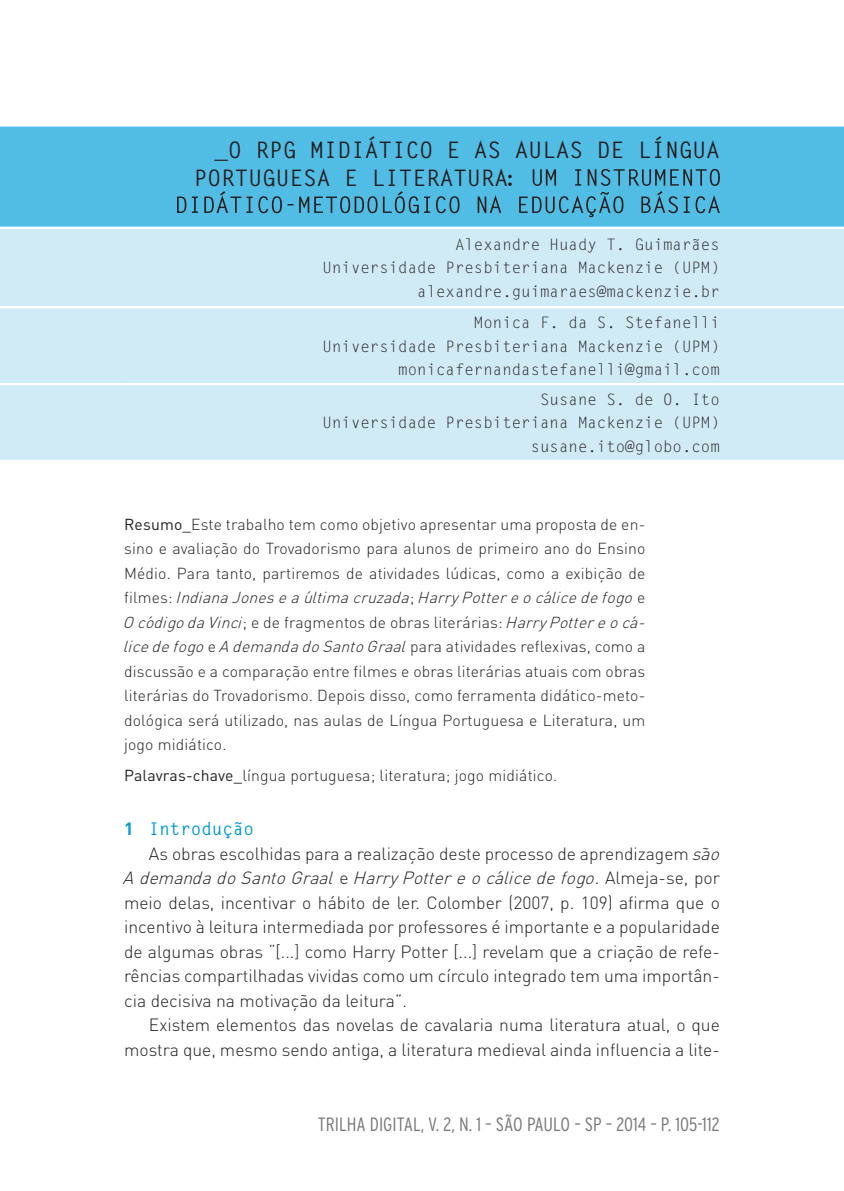
<style>
.page{position:relative;width:844px;height:1191px;background:#fff}
.page>*{position:absolute;margin:0;border:0;box-sizing:border-box;transform-origin:0 0}
._0_3_quadro_titulo{font:700 22.75px/27.3px "Letter Gothic Std";color:#231f20}
.cabeço-rodape{font:300 condensed 19.25px "Interstate";color:#76787b}
._2_0_texto{font:300 17.5px/24.5px "DIN";color:#231f20;text-align:justify}
._1_0_Titulo_1{font:700 17.5px "Letter Gothic Std";color:#0099d1}
._0_2_texto_port{font:300 15.75px/24.5px "DIN";letter-spacing:.01em;color:#231f20;text-align:justify}
._0_4_quadro_autor{font:15.75px/23.4px "Letter Gothic Std";color:#231f20;text-align:right}
.s1{font-weight:400}
.s2{font-style:italic}
.s3{font-family:"DIN"}
</style>
<div class="page">
<div style="left:0;top:126px;width:843px;height:101px;background:#52bde4"></div>
<div style="left:0;top:229px;width:843px;height:231px;background:#d0eaf6"></div>
<hr style="left:0;top:306px;width:124px;height:2px;background:#fff">
<hr style="left:124px;top:306px;width:595px;height:2px;background:#fff">
<hr style="left:719px;top:306px;width:124px;height:2px;background:#fff">
<hr style="left:0;top:383px;width:124px;height:2px;background:#fff">
<hr style="left:124px;top:383px;width:595px;height:2px;background:#fff">
<hr style="left:719px;top:383px;width:124px;height:2px;background:#fff">
<svg style="left:177px;top:169px;width:542px;height:48px;background:#4cabce"></svg>
<p class="_0_3_quadro_titulo" style="left:194px;top:137px;width:527px;text-indent:20px">_O RPG MIDIÁTICO E AS AULAS DE LÍNGUA<br>PORTUGUESA E LITERATURA</p>
<p class="_0_4_quadro_autor" style="left:322px;top:233px;width:398px">Alexandre Huady T. Guimarães<br>Universidade Presbiteriana Mackenzie (UPM) alexandre.guimaraes@mackenzie.br</p>
<p class="_0_4_quadro_autor" style="left:322px;top:311px;width:398px">Monica F. da S. Stefanelli<br>Universidade Presbiteriana Mackenzie (UPM) monicafernandastefanelli@gmail.com</p>
<p class="_0_4_quadro_autor" style="left:322px;top:388px;width:398px">Susane S. de O. Ito<br>Universidade Presbiteriana Mackenzie (UPM) susane.ito@globo.com</p>
<p class="_0_2_texto_port" style="left:124px;top:511px;width:522px"><span class="s1">Resumo_</span>Este trabalho tem como objetivo apresentar uma proposta de en‑ sino e avaliação do Trovadorismo para alunos de primeiro ano do Ensino Médio. Para tanto, partiremos de atividades lúdicas, como a exibição de filmes: <span class="s2">Indiana Jones e a última cruzada</span>; <span class="s2">Harry Potter e o cálice de fogo</span> e <span class="s2">O código da Vinci</span>; e de fragmentos de obras literárias: <span class="s2">Harry Potter e o cá‑ lice de fogo</span> e <span class="s2">A demanda do Santo Graal</span> para atividades reflexivas, como a discussão e a comparação entre filmes e obras literárias atuais com obras literárias do Trovadorismo. Depois disso, como ferramenta didático‑meto‑ dológica será utilizado, nas aulas de Língua Portuguesa e Literatura, um jogo midiático.</p>
<p class="_0_2_texto_port" style="left:124px;top:762px;width:434px"><span class="s1">Palavras‑chave_</span>língua portuguesa; literatura; jogo midiático.</p>
<p class="_1_0_Titulo_1" style="left:124px;top:818px;width:131px"><span class="s3">1</span> Introdução</p>
<p class="_2_0_texto" style="left:124px;top:841px;width:597px;text-indent:25px">As obras escolhidas para a realização deste processo de aprendizagem <span class="s2">são A demanda do Santo Graal</span> e <span class="s2">Harry Potter e o cálice de fogo</span>. Almeja‑se, por meio delas, incentivar o hábito de ler. Colomber (2007, p. 109) afirma que o incentivo à leitura intermediada por professores é importante e a popularidade de algumas obras “[...] como Harry Potter [...] revelam que a criação de refe‑ rências compartilhadas vividas como um círculo integrado tem uma importân‑ cia decisiva na motivação da leitura”.</p>
<p class="_2_0_texto" style="left:124px;top:1012px;width:597px;text-align:right">Existem elementos das novelas de cavalaria numa literatura atual, o que mostra que, mesmo sendo antiga, a literatura medieval ainda influencia a lite‑</p>
<p class="cabeço-rodape" style="left:318px;top:1113px;width:403px">TRILHA DIGITAL, V. 2, N. 1 – SÃO PAULO – SP – 2014 – P. 105-112</p>
</div>
